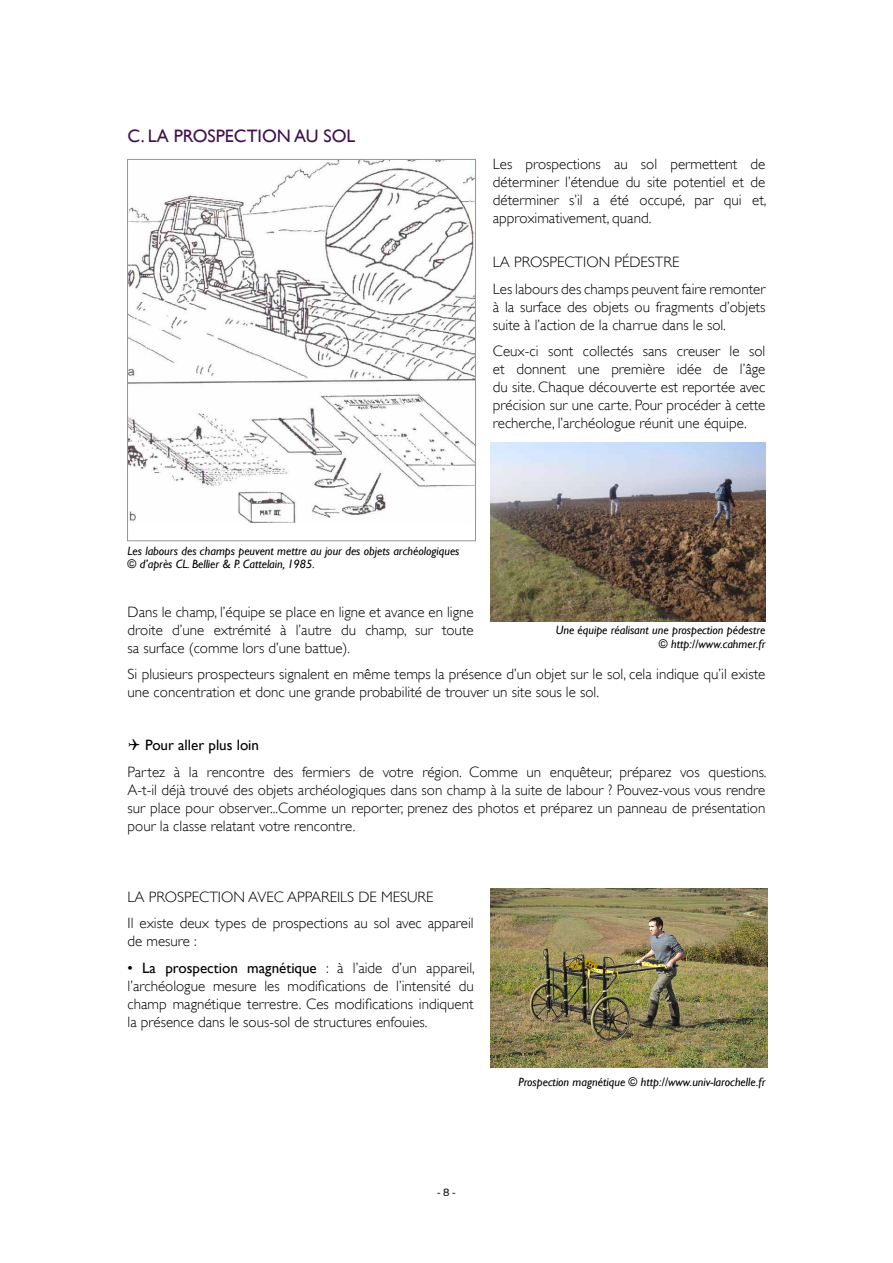
<style>
.page{position:relative;width:893px;height:1263px;background:#fff}
.page>*{position:absolute;margin:0;border:0;box-sizing:border-box;transform-origin:0 0}
.t1{font:18px "Gill Sans";color:#41134d}
.t2{font:300 15px/18px "Gill Sans";color:#000;text-align:justify}
.t3{font:15px "Gill Sans";color:#000}
.t4{font:italic 12px/13.5px "Gill Sans";color:#000}
.t5{font:10.5px "Sansation";color:#000}
.s1{font-weight:400}
</style>
<div class="page">
<img style="left:129px;top:161px;width:345px;height:362px">
<div style="left:127px;top:159px;width:349px;height:382px;border:1px solid #939598"></div>
<img style="left:491px;top:442px;width:274px;height:179px">
<img style="left:491px;top:888px;width:277px;height:179px">
<p class="t1" style="left:128px;top:125px;width:57px">c. La prospe</p>
<p class="t1" style="left:234px;top:125px;width:35px">ction</p>
<p class="t1" style="left:294px;top:125px;width:41px">au sol</p>
<p class="t2" style="left:493px;top:155px;width:275px">Les prospections au sol permettent de déterminer l’étendue du site potentiel et de déterminer s’il a été occupé, par qui et, approximativement, quand.</p>
<p class="t2" style="left:493px;top:253px;width:31px">La prospection</p>
<p class="t2" style="left:493px;top:249px;width:274px;line-height:26.5px;text-indent:122px">pédestre<br>Les labours des champs peuvent faire remonter</p>
<p class="t2" style="left:493px;top:298px;width:274px">à la surface des objets ou fragments d’objets suite à l’action de la charrue dans le sol.</p>
<p class="t2" style="left:493px;top:342px;width:274px">Ceux-ci sont collectés sans creuser le sol et donnent une première idée de l’âge du site. Chaque découverte est reportée avec précision sur une carte. Pour procéder à cette recherche, l’archéologue réunit une équipe.</p>
<p class="t4" style="left:128px;top:544px;width:333px">Les labours des champs peuvent mettre au jour des objets archéologiques © d’après CL. Bellier &amp; P. Cattelain, 1985.</p>
<p class="t2" style="left:128px;top:603px;width:348px">Dans le champ, l’équipe se place en ligne et avance en ligne droite d’une extrémité à l’autre du champ, sur toute sa surface (comme lors d’une battue).</p>
<p class="t2" style="left:128px;top:665px;width:639px">Si plusieurs prospecteurs signalent en même temps la présence d’un objet sur le sol, cela indique qu’il existe une concentration et donc une grande probabilité de trouver un site sous le sol.</p>
<p class="t3" style="left:145px;top:736px;width:116px">Pour aller plus loin</p>
<p class="t2" style="left:128px;top:763px;width:641px">Partez à la rencontre des fermiers de votre région. Comme un enquêteur, préparez vos questions.<br>A-t-il déjà trouvé des objets archéologiques dans son champ à la suite de labour ? Pouvez-vous vous rendre sur place pour observer...Comme un reporter, prenez des photos et préparez un panneau de présentation pour la classe relatant votre rencontre.</p>
<p class="t4" style="left:556px;top:623px;width:211px;text-align:right">Une équipe réalisant une prospection pédestre © http://www.cahmer.fr</p>
<p class="t2" style="left:128px;top:883px;width:348px;line-height:26.5px;text-indent:231px">de mesure<br>Il existe deux types de prospections au sol avec appareil</p>
<p class="t2" style="left:128px;top:932px;width:71px">de mesure :</p>
<p class="t2" style="left:128px;top:959px;width:349px"><span class="s1">• La prospection magnétique</span> : à l’aide d’un appareil, l’archéologue mesure les modifications de l’intensité du champ magnétique terrestre. Ces modifications indiquent la présence dans le sous-sol de structures enfouies.</p>
<p class="t2" style="left:128px;top:888px;width:31px">La prospection</p>
<p class="t2" style="left:248px;top:888px;width:10px">avec</p>
<p class="t2" style="left:287px;top:888px;width:9px">appareils</p>
<p class="t5" style="left:437px;top:1187px;width:20px">- 8 -</p>
<p class="t4" style="left:518px;top:1075px;width:249px">Prospection magnétique © http://www.univ-larochelle.fr</p>
</div>
